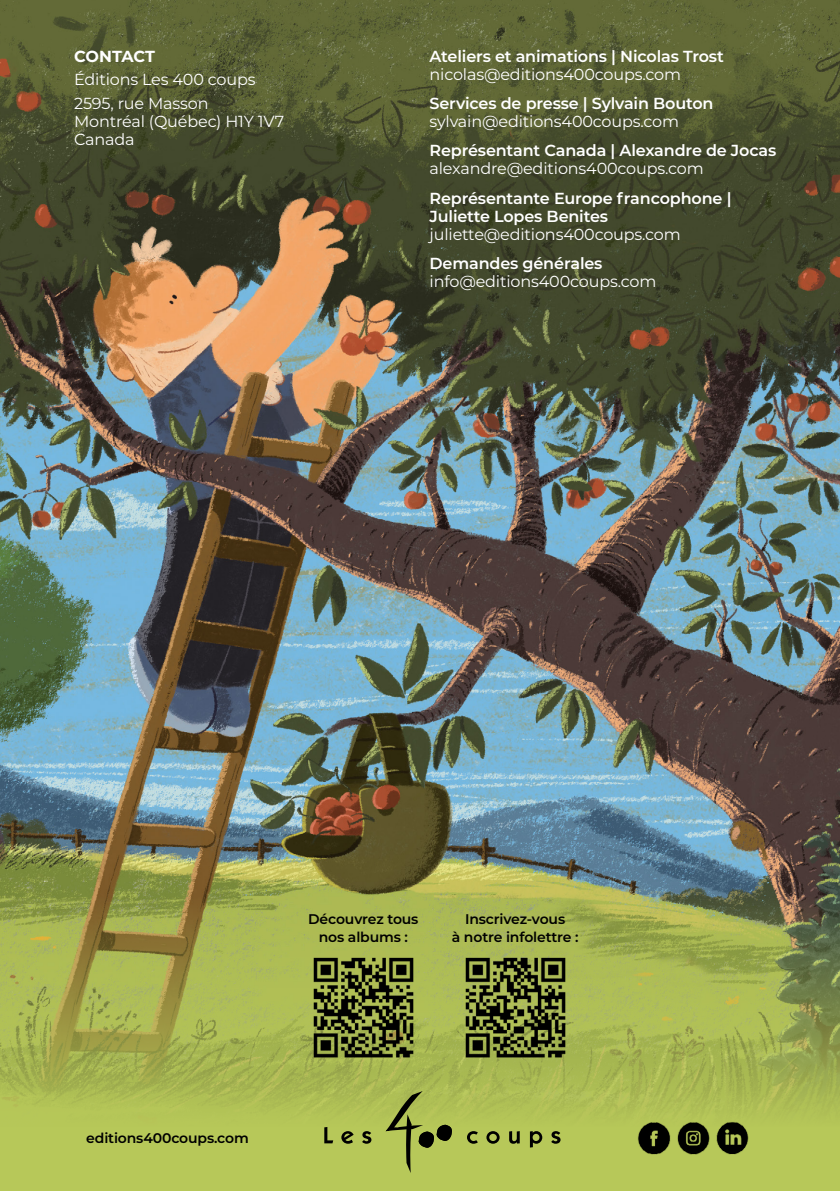
<style>
.page{position:relative;width:840px;height:1191px;background:#fff}
.page>*{position:absolute;margin:0;border:0;box-sizing:border-box;transform-origin:0 0}
.t1{font:16px/23.6px "Montserrat";letter-spacing:-.01em;color:#fff}
.t2{font:600 16px/18px "Montserrat";letter-spacing:-.01em;color:#fff}
.t3{font:700 16px "Montserrat";letter-spacing:-.01em;color:#fff}
.t4{font:600 14px/18px "Montserrat";letter-spacing:-.01em;color:#000;text-align:center}
</style>
<div class="page">
<img style="left:0;top:0;width:839px;height:1191px">
<svg style="left:324px;top:1127px;width:9px;height:16px"></svg>
<svg style="left:341px;top:1131px;width:12px;height:12px"></svg>
<svg style="left:362px;top:1131px;width:9px;height:12px"></svg>
<svg style="left:466px;top:1131px;width:11px;height:12px"></svg>
<svg style="left:486px;top:1131px;width:13px;height:12px"></svg>
<svg style="left:509px;top:1131px;width:10px;height:12px"></svg>
<svg style="left:529px;top:1131px;width:13px;height:16px"></svg>
<svg style="left:551px;top:1131px;width:9px;height:12px"></svg>
<svg style="left:385px;top:1091px;width:66px;height:82px;background:#95a348"></svg>
<img style="left:464px;top:956px;width:102px;height:102px">
<img style="left:312px;top:956px;width:102px;height:102px">
<img style="left:635px;top:1119px;width:37px;height:38px">
<img style="left:674px;top:1119px;width:37px;height:42px">
<img style="left:711px;top:1119px;width:42px;height:42px">
<p class="t3" style="left:74px;top:44px;width:82px">CONTACT</p>
<p class="t1" style="left:74px;top:67px;width:183px">Éditions Les 400 coups<br>2595, rue Masson</p>
<p class="t1" style="left:74px;top:112px;width:211px;line-height:18px">Montréal (Québec) H1Y 1V7<br>Canada</p>
<p class="t2" style="left:429px;top:46px;width:295px">Ateliers et animations | Nicolas Trost</p>
<p class="t1" style="left:429px;top:61px;width:253px">nicolas@editions400coups.com</p>
<p class="t2" style="left:429px;top:93px;width:285px">Services de presse | Sylvain Bouton</p>
<p class="t1" style="left:429px;top:109px;width:251px">sylvain@editions400coups.com</p>
<p class="t2" style="left:429px;top:141px;width:348px">Représentant Canada | Alexandre de Jocas</p>
<p class="t1" style="left:429px;top:156px;width:275px">alexandre@editions400coups.com</p>
<p class="t2" style="left:429px;top:188px;width:303px">Représentante Europe francophone |<br>Juliette Lopes Benites</p>
<p class="t1" style="left:429px;top:221px;width:253px">juliette@editions400coups.com</p>
<p class="t2" style="left:429px;top:253px;width:174px">Demandes générales</p>
<p class="t1" style="left:429px;top:269px;width:228px">info@editions400coups.com</p>
<p class="t4" style="left:308px;top:909px;width:112px">Découvrez tous nos albums :</p>
<p class="t4" style="left:451px;top:909px;width:128px">Inscrivez-vous<br>à notre infolettre :</p>
<p class="t4" style="left:86px;top:1128px;width:164px">editions400coups.com</p>
</div>
